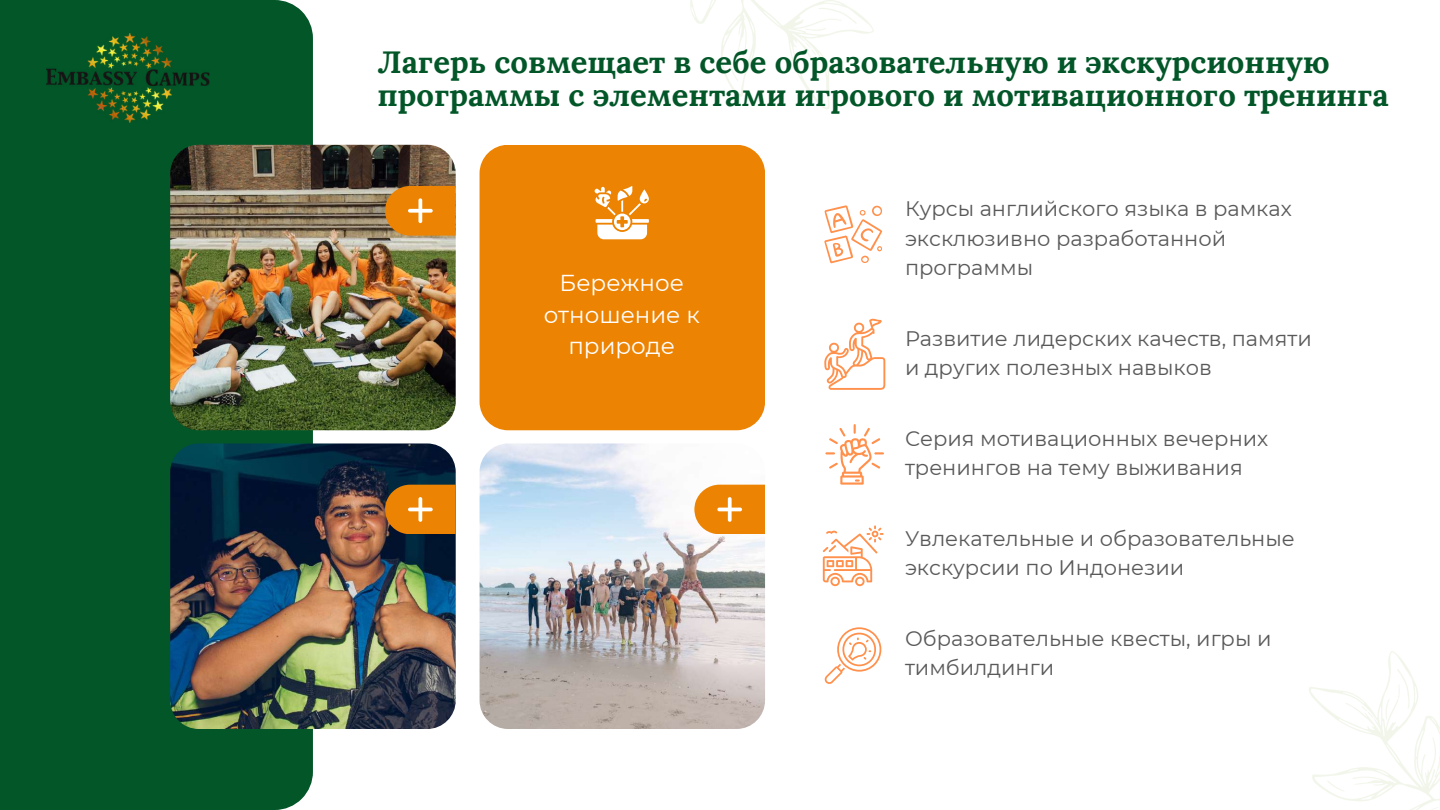
<style>
.page{position:relative;width:1440px;height:810px;background:#fff}
.page>*{position:absolute;margin:0;border:0;box-sizing:border-box;transform-origin:0 0}
.t1{font:700 31px/33.8px "Lora";color:#025628}
.t2{font:23px/31.5px "Montserrat";color:#fff;text-align:center}
.t3{font:21px/29.2px "Montserrat";color:#595959}
</style>
<div class="page">
<div style="left:0;top:0;width:313px;height:810px;background:#025628"></div>
<img style="left:170px;top:145px;width:286px;height:285px;border-radius:29px">
<svg style="left:385px;top:186px;width:71px;height:50px;background:#e4830c"></svg>
<svg style="left:408px;top:209px;width:25px;height:4px"></svg>
<svg style="left:418px;top:198px;width:4px;height:25px"></svg>
<div style="left:480px;top:145px;width:285px;height:285px;background:#ed8302;border-radius:29px"></div>
<img style="left:170px;top:443px;width:286px;height:286px;border-radius:29px">
<img style="left:480px;top:443px;width:285px;height:286px;border-radius:29px">
<svg style="left:385px;top:485px;width:71px;height:49px;background:#dc7c08"></svg>
<svg style="left:694px;top:485px;width:71px;height:49px;background:#ee8d17"></svg>
<hr style="left:408px;top:508px;width:25px;height:3px;background:#fff;border-radius:2px">
<svg style="left:418px;top:497px;width:4px;height:25px"></svg>
<hr style="left:717px;top:508px;width:25px;height:3px;background:#fff;border-radius:2px">
<svg style="left:728px;top:497px;width:4px;height:25px"></svg>
<svg style="left:595px;top:186px;width:54px;height:53px"></svg>
<svg style="left:1309px;top:651px;width:131px;height:159px"></svg>
<svg style="left:690px;top:0;width:184px;height:109px"></svg>
<img style="left:47px;top:33px;width:162px;height:90px">
<svg style="left:824px;top:205px;width:58px;height:58px"></svg>
<svg style="left:824px;top:319px;width:61px;height:71px"></svg>
<svg style="left:825px;top:424px;width:59px;height:61px"></svg>
<svg style="left:823px;top:525px;width:60px;height:61px"></svg>
<svg style="left:825px;top:627px;width:57px;height:57px"></svg>
<h1 class="t1" style="left:377px;top:44px;width:1013px">Лагерь совмещает в себе образовательную и экскурсионную программы с элементами игрового и мотивационного тренинга</h1>
<p class="t2" style="left:544px;top:267px;width:158px">Бережное отношение к природе</p>
<p class="t3" style="left:905px;top:194px;width:388px">Курсы английского языка в рамках эксклюзивно разработанной программы</p>
<p class="t3" style="left:905px;top:324px;width:408px">Развитие лидерских качеств, памяти и других полезных навыков</p>
<p class="t3" style="left:905px;top:424px;width:365px">Серия мотивационных вечерних тренингов на тему выживания</p>
<p class="t3" style="left:905px;top:524px;width:391px">Увлекательные и образовательные экскурсии по Индонезии</p>
<p class="t3" style="left:905px;top:624px;width:368px">Образовательные квесты, игры и тимбилдинги</p>
</div>
